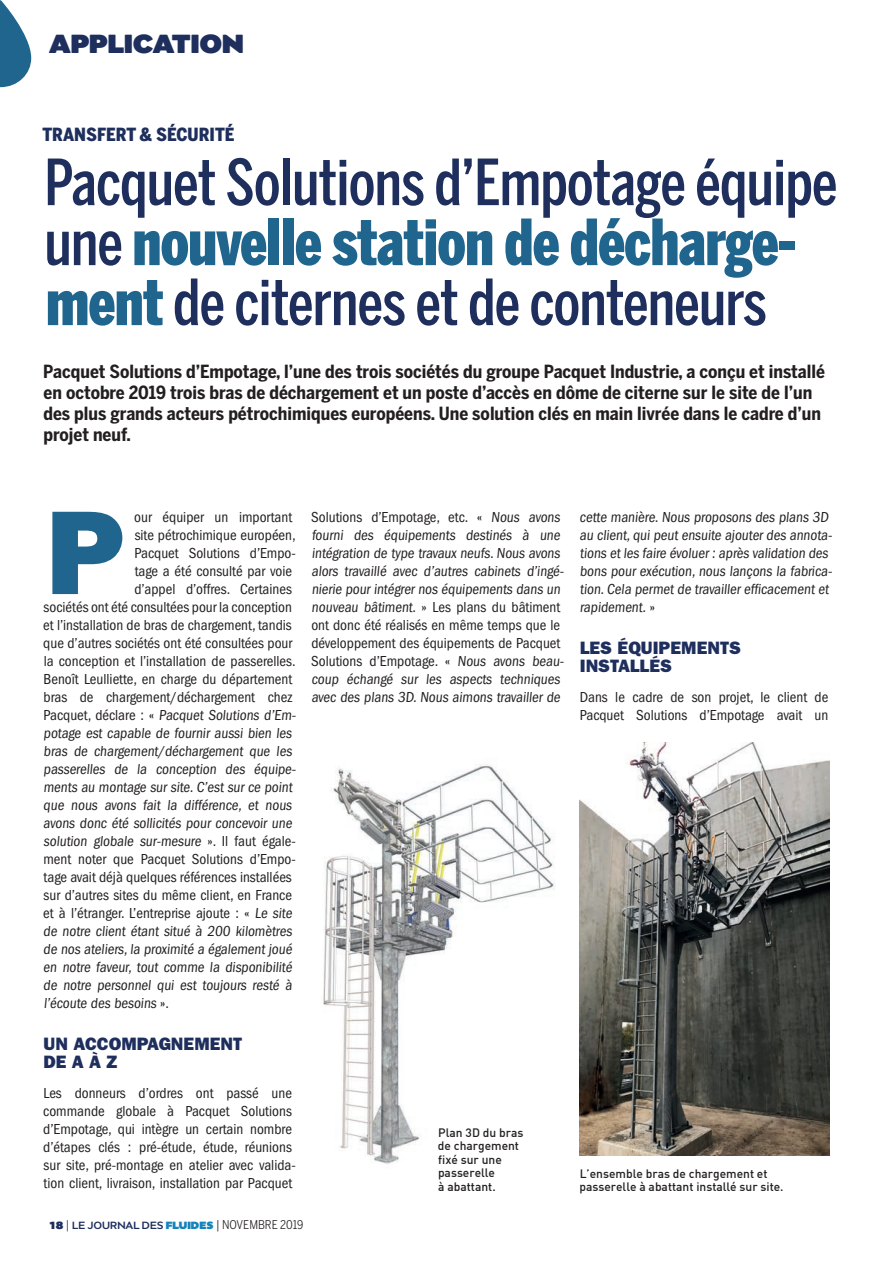
<style>
.page{position:relative;width:893px;height:1263px;background:#fff}
.page>*{position:absolute;margin:0;border:0;box-sizing:border-box;transform-origin:0 0}
.TEXTE_SANS_SERIF_01{font:120px "ITC Franklin Gothic Std Hvy";color:#1f658d}
.TITRE_01{font:500 63px/60px "Benton Sans Comp";letter-spacing:-.01em;color:#1e2e5d}
.t1{font:900 30px "Migrena Grotesque";color:#1e2e5d}
.CHAPO_03{font:700 18px/21px "Benton Sans Cond";color:#231f20}
.INTER{font:18px/18px "ITC Franklin Gothic Std Hvy";color:#1e2e5d}
.RUBRIQUE{font:900 18px "Benton Sans Cond";color:#1e2e5d}
.TEXTE_SANS_SERIF_01-2{font:condensed 15px/18px "ITC Franklin Gothic Std";color:#231f20}
.LEGENDE{font:12px/13.5px "DIN Medium";color:#231f20}
.t2{font:12px "Benton Sans Cond";color:#231f20}
.s1{font-weight:900;color:#1f658d}
.s2{font-family:"Migrena Grotesque";font-weight:900;color:#1e2e5d}
.s3{color:#1e2e5d}
.s4{font-family:"Migrena Grotesque";font-weight:500;color:#1e2e5d}
.s5{font-family:"Migrena Grotesque";font-weight:900;color:#1783bc}
</style>
<div class="page">
<img style="left:323px;top:764px;width:232px;height:400px">
<img style="left:579px;top:742px;width:250px;height:413px">
<svg style="left:0;top:0;width:31px;height:87px"></svg>
<h3 class="t1" style="left:49px;top:26px;width:196px">APPLICATION</h3>
<p class="RUBRIQUE" style="left:42px;top:124px;width:194px">TRANSFERT &amp; SÉCURITÉ</p>
<p class="TITRE_01" style="left:44px;top:152px;width:794px">Pacquet Solutions d’Empotage équipe une <span class="s1">nouvelle station de décharge&shy;ment</span> de citernes et de conteneurs</p>
<p class="CHAPO_03" style="left:43px;top:361px;width:783px">Pacquet Solutions d’Empotage, l’une des trois sociétés du groupe Pacquet Industrie, a conçu et installé en octobre 2019 trois bras de déchargement et un poste d’accès en dôme de citerne sur le site de l’un des plus grands acteurs pétrochimiques européens. Une solution clés en main livrée dans le cadre d’un projet neuf.</p>
<p class="TEXTE_SANS_SERIF_01" style="left:46px;top:482px;width:81px">P</p>
<p class="TEXTE_SANS_SERIF_01-2" style="left:134px;top:508px;width:159px">our équiper un important</p>
<p class="TEXTE_SANS_SERIF_01-2" style="left:135px;top:526px;width:163px">site pétrochimique européen,</p>
<p class="TEXTE_SANS_SERIF_01-2" style="left:134px;top:544px;width:163px">Pacquet Solutions d’Empo-</p>
<p class="TEXTE_SANS_SERIF_01-2" style="left:135px;top:562px;width:159px">tage a été consulté par voie</p>
<p class="TEXTE_SANS_SERIF_01-2" style="left:134px;top:580px;width:159px">d’appel d’offres. Certaines</p>
<p class="TEXTE_SANS_SERIF_01-2" style="left:44px;top:598px;width:250px">sociétés ont été consultées pour la conception</p>
<p class="TEXTE_SANS_SERIF_01-2" style="left:43px;top:616px;width:250px">et l’installation de bras de chargement, tandis</p>
<p class="TEXTE_SANS_SERIF_01-2" style="left:43px;top:634px;width:251px">que d’autres sociétés ont été consultées pour</p>
<p class="TEXTE_SANS_SERIF_01-2" style="left:44px;top:652px;width:253px">la conception et l’installation de passerelles.</p>
<p class="TEXTE_SANS_SERIF_01-2" style="left:43px;top:670px;width:250px">Benoît Leulliette, en charge du département</p>
<p class="TEXTE_SANS_SERIF_01-2" style="left:44px;top:688px;width:250px">bras de chargement/déchargement chez</p>
<p class="TEXTE_SANS_SERIF_01-2" style="left:43px;top:706px;width:256px">Pacquet, déclare : « Pacquet Solutions d’Em-</p>
<p class="TEXTE_SANS_SERIF_01-2" style="left:44px;top:724px;width:252px">potage est capable de fournir aussi bien les</p>
<p class="TEXTE_SANS_SERIF_01-2" style="left:44px;top:742px;width:252px">bras de chargement/déchargement que les</p>
<p class="TEXTE_SANS_SERIF_01-2" style="left:44px;top:760px;width:256px">passerelles de la conception des équipe-</p>
<p class="TEXTE_SANS_SERIF_01-2" style="left:44px;top:778px;width:252px">ments au montage sur site. C’est sur ce point</p>
<p class="TEXTE_SANS_SERIF_01-2" style="left:43px;top:796px;width:252px">que nous avons fait la différence, et nous</p>
<p class="TEXTE_SANS_SERIF_01-2" style="left:43px;top:814px;width:252px">avons donc été sollicités pour concevoir une</p>
<p class="TEXTE_SANS_SERIF_01-2" style="left:44px;top:832px;width:254px">solution globale sur-mesure ». Il faut égale-</p>
<p class="TEXTE_SANS_SERIF_01-2" style="left:44px;top:850px;width:254px">ment noter que Pacquet Solutions d’Empo-</p>
<p class="TEXTE_SANS_SERIF_01-2" style="left:44px;top:868px;width:250px">tage avait déjà quelques références installées</p>
<p class="TEXTE_SANS_SERIF_01-2" style="left:44px;top:886px;width:250px">sur d’autres sites du même client, en France</p>
<p class="TEXTE_SANS_SERIF_01-2" style="left:43px;top:904px;width:252px">et à l’étranger. L’entreprise ajoute : « Le site</p>
<p class="TEXTE_SANS_SERIF_01-2" style="left:43px;top:922px;width:252px">de notre client étant situé à 200 kilomètres</p>
<p class="TEXTE_SANS_SERIF_01-2" style="left:43px;top:940px;width:252px">de nos ateliers, la proximité a également joué</p>
<p class="TEXTE_SANS_SERIF_01-2" style="left:43px;top:958px;width:252px">en notre faveur, tout comme la disponibilité</p>
<p class="TEXTE_SANS_SERIF_01-2" style="left:43px;top:976px;width:252px">de notre personnel qui est toujours resté à</p>
<p class="TEXTE_SANS_SERIF_01-2" style="left:44px;top:994px;width:127px">l’écoute des besoins ».</p>
<p class="INTER" style="left:44px;top:1035px;width:200px">UN ACCOMPAGNEMENT<br>DE A À Z</p>
<p class="TEXTE_SANS_SERIF_01-2" style="left:43px;top:1084px;width:254px">Les donneurs d’ordres ont passé une commande globale à Pacquet Solutions d’Empotage, qui intègre un certain nombre d’étapes clés : pré-étude, étude, réunions sur site, pré-montage en atelier avec valida&shy;tion client, livraison, installation par Pacquet</p>
<p class="TEXTE_SANS_SERIF_01-2" style="left:311px;top:508px;width:256px">Solutions d’Empotage, etc. « Nous avons fourni des équipements destinés à une intégration de type travaux neufs. Nous avons alors travaillé avec d’autres cabinets d’ingé&shy;nierie pour intégrer nos équipements dans un nouveau bâtiment. » Les plans du bâtiment ont donc été réalisés en même temps que le développement des équipements de Pacquet Solutions d’Empotage. « Nous avons beau&shy;coup échangé sur les aspects techniques avec des plans 3D. Nous aimons travailler de</p>
<p class="TEXTE_SANS_SERIF_01-2" style="left:580px;top:508px;width:256px">cette manière. Nous proposons des plans 3D au client, qui peut ensuite ajouter des annota&shy;tions et les faire évoluer : après validation des bons pour exécution, nous lançons la fabrica&shy;tion. Cela permet de travailler efficacement et rapidement. »</p>
<p class="INTER" style="left:580px;top:639px;width:163px">LES ÉQUIPEMENTS<br>INSTALLÉS</p>
<p class="TEXTE_SANS_SERIF_01-2" style="left:580px;top:688px;width:250px">Dans le cadre de son projet, le client de<br>Pacquet Solutions d’Empotage avait un</p>
<p class="LEGENDE" style="left:438px;top:1125px;width:87px">Plan 3D du bras de chargement fixé sur une passerelle<br>à abattant.</p>
<p class="LEGENDE" style="left:579px;top:1166px;width:206px">L’ensemble bras de chargement et passerelle à abattant installé sur site.</p>
<p class="t2" style="left:49px;top:1217px;width:256px"><span class="s2">18</span> <span class="s3">|</span> <span class="s4">LE JOURNAL DES</span> <span class="s5">FLUIDES</span> | NOVEMBRE 2019</p>
</div>
